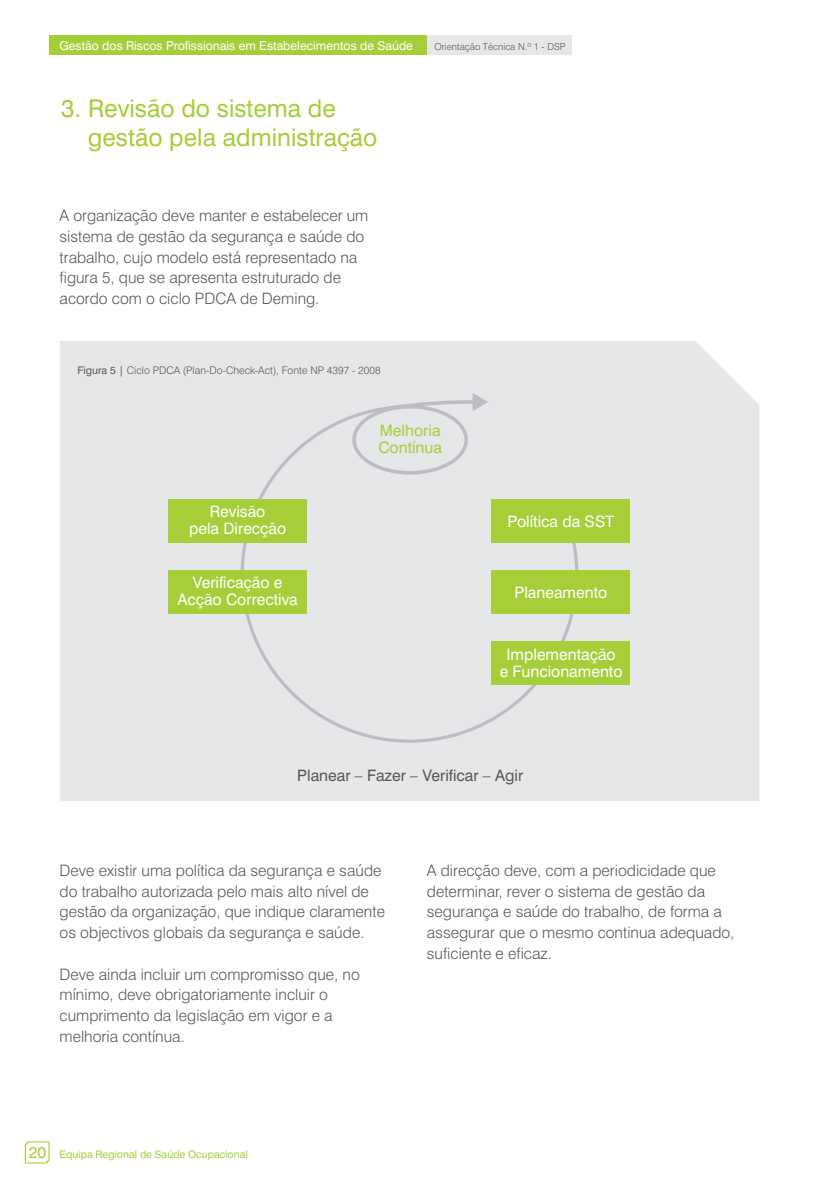
<style>
.page{position:relative;width:819px;height:1191px;background:#fff}
.page>*{position:absolute;margin:0;border:0;box-sizing:border-box;transform-origin:0 0}
.t1{font:24.5px/29.4px "Swiss 721 BT";color:#a6ce39}
.t2{font:300 15.75px/20.8px "Swiss 721 BT";color:#57585a}
.t3{font:15.75px/17px "Swiss 721 BT";color:#fff;text-align:center}
.t4{font:15.75px "Swiss 721 BT";color:#57585a}
.t5{font:15.75px/17px "Swiss 721 BT";color:#a6ce39}
.t6{font:12.25px "Swiss 721 BT";color:#fff}
.t7{font:300 10.5px "Swiss 721 BT";color:#57585a}
.t8{font:10.5px "Swiss 721 BT";color:#a6ce39}
.t9{font:300 9.62px "Swiss 721 BT";color:#57585a}
.s1{font-weight:400}
.s2{font-size:15.75px}
</style>
<div class="page">
<div style="left:60px;top:341px;width:699px;height:460px;background:#e6e7e9"></div>
<svg style="left:25px;top:1141px;width:25px;height:22px"></svg>
<div style="left:427px;top:35px;width:144px;height:20px;background:#e6e7e9"></div>
<div style="left:50px;top:35px;width:377px;height:20px;background:#a6ce39"></div>
<div style="left:239px;top:403px;width:341px;height:341px;background:#e6e7e9"></div>
<div style="left:168px;top:499px;width:139px;height:44px;background:#a6ce39"></div>
<div style="left:168px;top:570px;width:139px;height:43px;background:#a6ce39"></div>
<div style="left:491px;top:641px;width:139px;height:43px;background:#a6ce39"></div>
<div style="left:491px;top:570px;width:139px;height:43px;background:#a6ce39"></div>
<div style="left:491px;top:499px;width:139px;height:44px;background:#a6ce39"></div>
<div style="left:352px;top:405px;width:116px;height:69px;border:4px solid #bcbdc0;border-radius:50%"></div>
<svg style="left:385px;top:393px;width:103px;height:19px"></svg>
<p class="t6" style="left:60px;top:40px;width:355px">Gestão dos Riscos Profissionais em Estabelecimentos de Saúde</p>
<p class="t9" style="left:434px;top:42px;width:133px">Orientação Técnica N.º 1 - DSP</p>
<h1 class="t1" style="left:88px;top:96px;width:291px;text-indent:-27px">3. Revisão do sistema de gestão pela administração</h1>
<p class="t2" style="left:60px;top:207px;width:310px">A organização deve manter e estabelecer um sistema de gestão da segurança e saúde do trabalho, cujo modelo está representado na figura 5, que se apresenta estruturado de acordo com o ciclo PDCA de Deming.</p>
<p class="t7" style="left:77px;top:366px;width:305px"><span class="s1">Figura 5 |</span> Ciclo PDCA (Plan-Do-Check-Act), Fonte NP 4397 - 2008</p>
<p class="t3" style="left:189px;top:504px;width:99px">Revisão<br>pela Direcção</p>
<p class="t3" style="left:177px;top:575px;width:122px">Verificação e<br>Acção Correctiva</p>
<p class="t5" style="left:378px;top:423px;width:65px">Melhoria<br>Contínua</p>
<p class="t3" style="left:507px;top:514px;width:108px">Política da SST</p>
<p class="t3" style="left:514px;top:585px;width:94px">Planeamento</p>
<p class="t3" style="left:499px;top:647px;width:124px">Implementação<br>e Funcionamento</p>
<p class="t4" style="left:297px;top:769px;width:227px">Planear – Fazer – Verificar – Agir</p>
<p class="t2" style="left:60px;top:861px;width:327px">Deve existir uma política da segurança e saúde do trabalho autorizada pelo mais alto nível de gestão da organização, que indique claramente os objectivos globais da segurança e saúde.</p>
<p class="t2" style="left:60px;top:965px;width:302px">Deve ainda incluir um compromisso que, no mínimo, deve obrigatoriamente incluir o cumprimento da legislação em vigor e a melhoria contínua.</p>
<p class="t8" style="left:29px;top:1150px;width:220px"><span class="s2">20</span> Equipa Regional de Saúde Ocupacional</p>
<p class="t2" style="left:427px;top:861px;width:309px">A direcção deve, com a periodicidade que determinar, rever o sistema de gestão da segurança e saúde do trabalho, de forma a assegurar que o mesmo continua adequado, suficiente e eficaz.</p>
</div>
